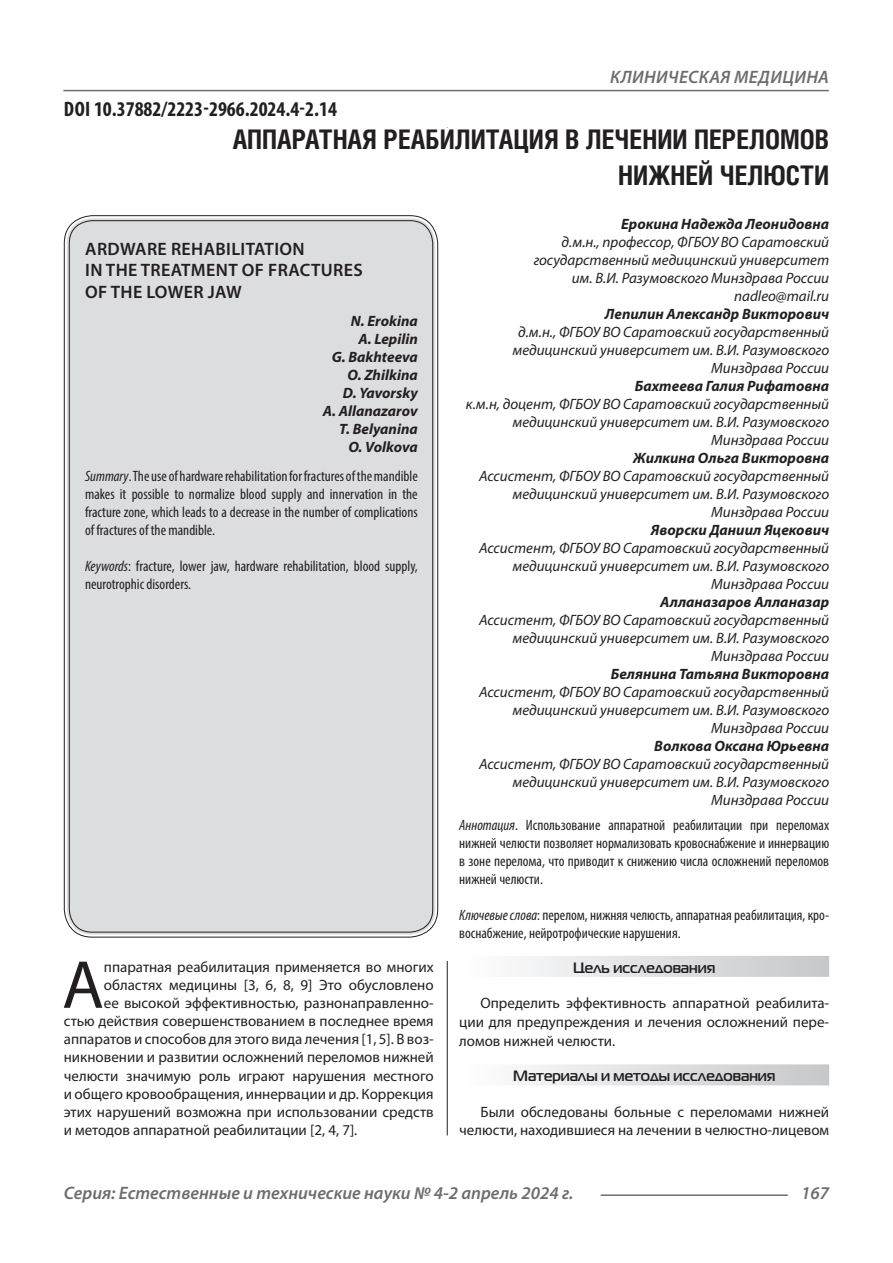
<style>
.page{position:relative;width:893px;height:1263px;background:#fff}
.page>*{position:absolute;margin:0;border:0;box-sizing:border-box;transform-origin:0 0}
.Статья_текст_первый{font:68.4px "Myriad Pro";color:#231f20}
.Статья_название{font:700 27px/36px "Helios Cond C";color:#231f20;text-align:right}
.ДОИ{font:700 condensed 21px "Myriad Pro";color:#231f20}
.Статья_название_англ{font:600 18px/21.6px "Myriad Pro";letter-spacing:.02em;color:#231f20}
.t1{font:italic 600 18px "Myriad Pro";color:#6c6d70}
.t2{font:italic 600 18px "Myriad Pro";letter-spacing:.02em;color:#6c6d70}
.Статья_автор_инфо{font:italic 15px/18px "Myriad Pro";color:#231f20;text-align:right}
.Статья_текст_первый-2{font:15px "Myriad Pro";color:#231f20}
.Статья_аннотация_тек{font:condensed 15px/18px "Myriad Pro";color:#231f20;text-align:justify}
.Статья_аннотация_анг{font:condensed 15px/18px "Myriad Pro";color:#231f20;text-align:justify}
.Статья_текст{font:15px/18.6px "Myriad Pro";color:#231f20;text-align:justify}
.Статья_автор_инфо-2{font:italic 700 15px "Myriad Pro";color:#231f20}
.Статья_автор_англ{font:italic 700 15px "Myriad Pro";color:#231f20}
.Статья_подзаголовок{font:700 15px "Magistral C";color:#231f20}
.s1{font-style:italic}
</style>
<div class="page">
<hr style="left:447px;top:128px;width:1px;height:1007px;background:#231f20">
<hr style="left:63px;top:90px;width:766px;height:1px;background:#6c6d70">
<hr style="left:601px;top:1194px;width:187px;height:2px;background:#6c6d70">
<div style="left:441px;top:128px;width:13px;height:832px;background:#fff"></div>
<div style="left:67px;top:218px;width:368px;height:717px;background:#dcdddf;border-radius:26px"></div>
<div style="left:459px;top:956px;width:370px;height:21px;background:linear-gradient(to right,#fefeff,#c6c8ca)"></div>
<div style="left:459px;top:1064px;width:370px;height:21px;background:linear-gradient(to right,#fefeff,#c6c8ca)"></div>
<p class="ДОИ" style="left:64px;top:96px;width:274px">DOI 10.37882/2223-2966.2024.4-2.14</p>
<p class="t2" style="left:610px;top:66px;width:220px">КЛИНИЧЕСКАЯ МЕДИЦИНА</p>
<p class="Статья_название" style="left:233px;top:121px;width:598px">АППАРАТНАЯ РЕАБИЛИТАЦИЯ В ЛЕЧЕНИИ ПЕРЕЛОМОВ<br>НИЖНЕЙ ЧЕЛЮСТИ</p>
<p class="Статья_автор_инфо-2" style="left:621px;top:214px;width:210px">Ерокина Надежда Леонидовна</p>
<p class="Статья_автор_инфо" style="left:534px;top:232px;width:297px">д.м.н., профессор, ФГБОУ ВО Саратовский государственный медицинский университет им. В.И. Разумовского Минздрава России</p>
<p class="Статья_автор_инфо" style="left:734px;top:286px;width:96px">nadleo@mail.ru</p>
<p class="Статья_автор_инфо-2" style="left:605px;top:304px;width:226px">Лепилин Александр Викторович</p>
<p class="Статья_автор_инфо" style="left:512px;top:322px;width:318px">д.м.н., ФГБОУ ВО Саратовский государственный медицинский университет им. В.И. Разумовского<br>Минздрава России</p>
<p class="Статья_автор_инфо-2" style="left:635px;top:376px;width:196px">Бахтеева Галия Рифатовна</p>
<p class="Статья_автор_инфо" style="left:466px;top:394px;width:365px">к.м.н, доцент, ФГБОУ ВО Саратовский государственный медицинский университет им. В.И. Разумовского<br>Минздрава России</p>
<p class="Статья_автор_инфо-2" style="left:633px;top:448px;width:197px">Жилкина Ольга Викторовна</p>
<p class="Статья_автор_инфо" style="left:479px;top:466px;width:352px">Ассистент, ФГБОУ ВО Саратовский государственный медицинский университет им. В.И. Разумовского<br>Минздрава России</p>
<p class="Статья_автор_инфо-2" style="left:651px;top:520px;width:180px">Яворски Даниил Яцекович</p>
<p class="Статья_автор_инфо" style="left:479px;top:538px;width:352px">Ассистент, ФГБОУ ВО Саратовский государственный медицинский университет им. В.И. Разумовского<br>Минздрава России</p>
<p class="Статья_автор_инфо-2" style="left:660px;top:592px;width:170px">Алланазаров Алланазар</p>
<p class="Статья_автор_инфо" style="left:479px;top:610px;width:352px">Ассистент, ФГБОУ ВО Саратовский государственный медицинский университет им. В.И. Разумовского<br>Минздрава России</p>
<p class="Статья_автор_инфо-2" style="left:611px;top:664px;width:220px">Белянина Татьяна Викторовна</p>
<p class="Статья_автор_инфо" style="left:479px;top:682px;width:352px">Ассистент, ФГБОУ ВО Саратовский государственный медицинский университет им. В.И. Разумовского<br>Минздрава России</p>
<p class="Статья_автор_инфо-2" style="left:654px;top:736px;width:176px">Волкова Оксана Юрьевна</p>
<p class="Статья_автор_инфо" style="left:479px;top:754px;width:352px">Ассистент, ФГБОУ ВО Саратовский государственный медицинский университет им. В.И. Разумовского<br>Минздрава России</p>
<p class="Статья_название_англ" style="left:85px;top:237px;width:279px">ARDWARE REHABILITATION<br>IN THE TREATMENT OF FRACTURES<br>OF THE LOWER JAW</p>
<p class="Статья_автор_англ" style="left:351px;top:312px;width:69px">N. Erokina</p>
<p class="Статья_автор_англ" style="left:358px;top:330px;width:61px">A. Lepilin</p>
<p class="Статья_автор_англ" style="left:332px;top:348px;width:88px">G. Bakhteeva</p>
<p class="Статья_автор_англ" style="left:347px;top:366px;width:72px">O. Zhilkina</p>
<p class="Статья_автор_англ" style="left:343px;top:384px;width:76px">D. Yavorsky</p>
<p class="Статья_автор_англ" style="left:323px;top:402px;width:96px">A. Allanazarov</p>
<p class="Статья_автор_англ" style="left:339px;top:420px;width:80px">T. Belyanina</p>
<p class="Статья_автор_англ" style="left:348px;top:438px;width:71px">O. Volkova</p>
<p class="Статья_аннотация_анг" style="left:85px;top:467px;width:334px"><span class="s1">Summary</span>. The use of hardware rehabilitation for fractures of the mandible makes it possible to normalize blood supply and innervation in the fracture zone, which leads to a decrease in the number of complications of fractures of the mandible.</p>
<p class="Статья_аннотация_анг" style="left:85px;top:557px;width:334px"><span class="s1">Keywords</span>: fracture, lower jaw, hardware rehabilitation, blood supply, neurotrophic disorders.</p>
<p class="Статья_текст_первый" style="left:62px;top:943px;width:43px">А</p>
<p class="Статья_текст_первый-2" style="left:104px;top:957px;width:331px">ппаратная реабилитация применяется во многих</p>
<p class="Статья_текст_первый-2" style="left:104px;top:975px;width:331px">областях медицины [3, 6, 8, 9] Это обусловлено</p>
<p class="Статья_текст_первый-2" style="left:104px;top:993px;width:331px">ее высокой эффективностью, разнонаправленно-</p>
<p class="Статья_текст_первый-2" style="left:64px;top:1012px;width:371px">стью действия совершенствованием в последнее время</p>
<p class="Статья_текст_первый-2" style="left:64px;top:1030px;width:371px">аппаратов и способов для этого вида лечения [1, 5]. В воз-</p>
<p class="Статья_текст_первый-2" style="left:64px;top:1048px;width:371px">никновении и развитии осложнений переломов нижней</p>
<p class="Статья_текст_первый-2" style="left:64px;top:1066px;width:371px">челюсти значимую роль играют нарушения местного</p>
<p class="Статья_текст_первый-2" style="left:64px;top:1085px;width:371px">и общего кровообращения, иннервации и др. Коррекция</p>
<p class="Статья_текст_первый-2" style="left:64px;top:1103px;width:371px">этих нарушений возможна при использовании средств</p>
<p class="Статья_текст_первый-2" style="left:64px;top:1121px;width:295px">и методов аппаратной реабилитации [2, 4, 7].</p>
<p class="Статья_аннотация_тек" style="left:459px;top:815px;width:371px"><span class="s1">Аннотация</span>. Использование аппаратной реабилитации при переломах нижней челюсти позволяет нормализовать кровоснабжение и иннервацию в зоне перелома, что приводит к снижению числа осложнений переломов нижней челюсти.</p>
<p class="Статья_аннотация_тек" style="left:459px;top:905px;width:371px"><span class="s1">Ключевые слова</span>: перелом, нижняя челюсть, аппаратная реабилитация, кро&shy;воснабжение, нейротрофические нарушения.</p>
<p class="Статья_подзаголовок" style="left:573px;top:958px;width:144px">Цель исследования</p>
<p class="Статья_текст" style="left:459px;top:994px;width:371px;text-indent:21px">Определить эффективность аппаратной реабилита&shy;ции для предупреждения и лечения осложнений пере&shy;ломов нижней челюсти.</p>
<p class="Статья_подзаголовок" style="left:513px;top:1067px;width:264px">Материалы и методы исследования</p>
<p class="Статья_текст" style="left:459px;top:1102px;width:371px;text-align:right">Были обследованы больные с переломами нижней челюсти, находившиеся на лечении в челюстно-лицевом</p>
<p class="t1" style="left:64px;top:1182px;width:511px">Серия: Естественные и технические науки № 4-2 апрель 2024 г.</p>
<p class="t1" style="left:801px;top:1182px;width:30px">167</p>
</div>
